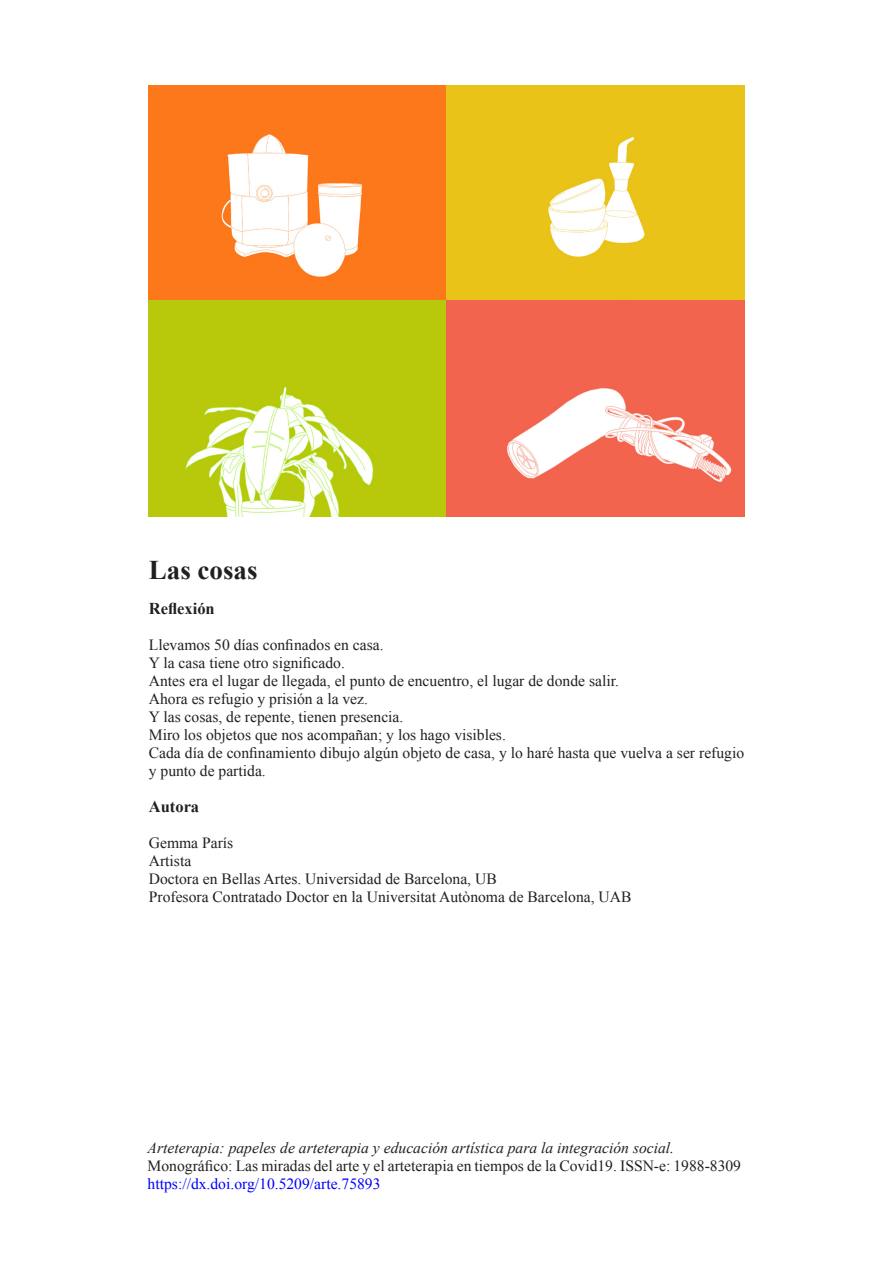
<style>
.page{position:relative;width:893px;height:1263px;background:#fff}
.page>*{position:absolute;margin:0;border:0;box-sizing:border-box;transform-origin:0 0}
.t1{font:700 27px "Times New Roman";color:#231f20}
.t2{font:700 16.5px "Times New Roman";color:#231f20}
.t3{font:15.6px/18px "Times New Roman";color:#231f20}
.t4{font:italic 15.6px "Times New Roman";color:#231f20}
.t5{font:15.6px "Times New Roman";color:#00f}
</style>
<div class="page">
<img style="left:149px;top:85px;width:595px;height:431px">
<h1 class="t1" style="left:149px;top:551px;width:110px">Las cosas</h1>
<p class="t2" style="left:149px;top:597px;width:67px">Reflexión</p>
<p class="t3" style="left:149px;top:636px;width:597px">Llevamos 50 días confinados en casa.<br>Y la casa tiene otro significado.<br>Antes era el lugar de llegada, el punto de encuentro, el lugar de donde salir.<br>Ahora es refugio y prisión a la vez.<br>Y las cosas, de repente, tienen presencia.<br>Miro los objetos que nos acompañan; y los hago visibles.<br>Cada día de confinamiento dibujo algún objeto de casa, y lo haré hasta que vuelva a ser refugio y punto de partida.</p>
<p class="t2" style="left:149px;top:795px;width:52px">Autora</p>
<p class="t3" style="left:149px;top:834px;width:484px">Gemma París<br>Artista<br>Doctora en Bellas Artes. Universidad de Barcelona, UB<br>Profesora Contratado Doctor en la Universitat Autònoma de Barcelona, UAB</p>
<p class="t4" style="left:148px;top:1136px;width:528px">Arteterapia: papeles de arteterapia y educación artística para la integración social.</p>
<p class="t3" style="left:148px;top:1156px;width:595px">Monográfico: Las miradas del arte y el arteterapia en tiempos de la Covid19. ISSN-e: 1988-8309</p>
<p class="t5" style="left:148px;top:1173px;width:234px">https://dx.doi.org/10.5209/arte.75893</p>
</div>
